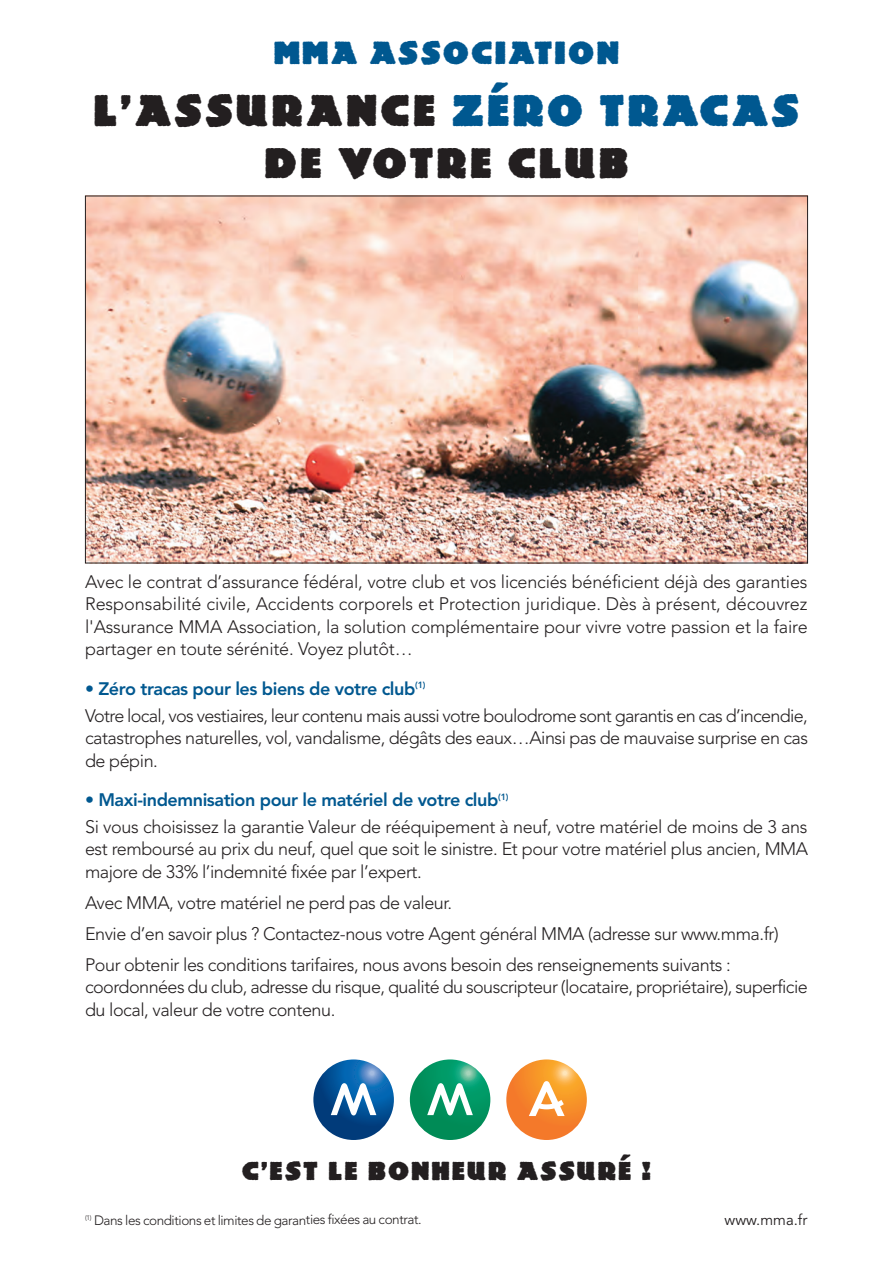
<style>
.page{position:relative;width:893px;height:1263px;background:#fff}
.page>*{position:absolute;margin:0;border:0;box-sizing:border-box;transform-origin:0 0}
.t1{font:43.5px "Publicity Gothic ICG Solid";letter-spacing:.045em;color:#231f20}
.t2{font:42px "Publicity Gothic ICG Solid";letter-spacing:.045em;color:#231f20}
.t3{font:31.5px "Publicity Gothic ICG Solid";letter-spacing:.045em;color:#005890}
.t4{font:25.5px "Publicity Gothic ICG Solid";letter-spacing:.05em;color:#231f20}
.t5{font:300 18px/22.5px "Avenir";letter-spacing:-.025em;color:#231f20}
.t6{font:15px "Avenir";color:#231f20}
.t7{font:300 13.5px "Avenir";letter-spacing:-.035em;color:#231f20}
.s1{color:#005890}
.s2{font-weight:800;color:#005890}
</style>
<div class="page">
<img style="left:87px;top:198px;width:719px;height:363px">
<svg style="left:313px;top:1059px;width:81px;height:81px"></svg>
<svg style="left:331px;top:1083px;width:45px;height:32px"></svg>
<svg style="left:410px;top:1059px;width:80px;height:81px"></svg>
<svg style="left:427px;top:1083px;width:46px;height:32px"></svg>
<svg style="left:506px;top:1059px;width:81px;height:81px"></svg>
<svg style="left:529px;top:1081px;width:36px;height:35px"></svg>
<h3 class="t3" style="left:273px;top:35px;width:347px">MMA ASSOCIATION</h3>
<h1 class="t1" style="left:93px;top:85px;width:708px">L’ASSURANCE <span class="s1">ZÉRO TRACAS</span></h1>
<h2 class="t2" style="left:264px;top:139px;width:367px">DE VOTRE CLUB</h2>
<p class="t5" style="left:85px;top:572px;width:724px;text-align:justify">Avec le contrat d’assurance fédéral, votre club et vos licenciés bénéficient déjà des garanties Responsabilité civile, Accidents corporels et Protection juridique. Dès à présent, découvrez l'Assurance MMA Association, la solution complémentaire pour vivre votre passion et la faire partager en toute sérénité. Voyez plutôt…</p>
<p class="t5" style="left:85px;top:677px;width:724px;line-height:26.7px"><span class="s2">• Zéro tracas pour les biens de votre club</span><sup>(1)<br></sup>Votre local, vos vestiaires, leur contenu mais aussi votre boulodrome sont garantis en cas d’incendie,</p>
<p class="t5" style="left:85px;top:728px;width:725px">catastrophes naturelles, vol, vandalisme, dégâts des eaux…Ainsi pas de mauvaise surprise en cas de pépin.</p>
<p class="t5" style="left:85px;top:788px;width:724px;line-height:26.7px"><span class="s2">• Maxi-indemnisation pour le matériel de votre club</span><sup>(1)<br></sup>Si vous choisissez la garantie Valeur de rééquipement à neuf, votre matériel de moins de 3 ans</p>
<p class="t5" style="left:85px;top:839px;width:724px">est remboursé au prix du neuf, quel que soit le sinistre. Et pour votre matériel plus ancien, MMA majore de 33% l’indemnité fixée par l’expert.</p>
<p class="t5" style="left:85px;top:889px;width:695px;line-height:31px">Avec MMA, votre matériel ne perd pas de valeur.<br>Envie d’en savoir plus ? Contactez-nous votre Agent général MMA (adresse sur www.mma.fr)<br>Pour obtenir les conditions tarifaires, nous avons besoin des renseignements suivants :</p>
<p class="t5" style="left:85px;top:977px;width:724px">coordonnées du club, adresse du risque, qualité du souscripteur (locataire, propriétaire), superficie du local, valeur de votre contenu.</p>
<h3 class="t4" style="left:241px;top:1156px;width:411px">C’EST LE BONHEUR ASSURÉ !</h3>
<p class="t7" style="left:85px;top:1214px;width:338px"><sup>(1)</sup> Dans les conditions et limites de garanties fixées au contrat.</p>
<p class="t6" style="left:725px;top:1213px;width:84px">www.mma.fr</p>
</div>
